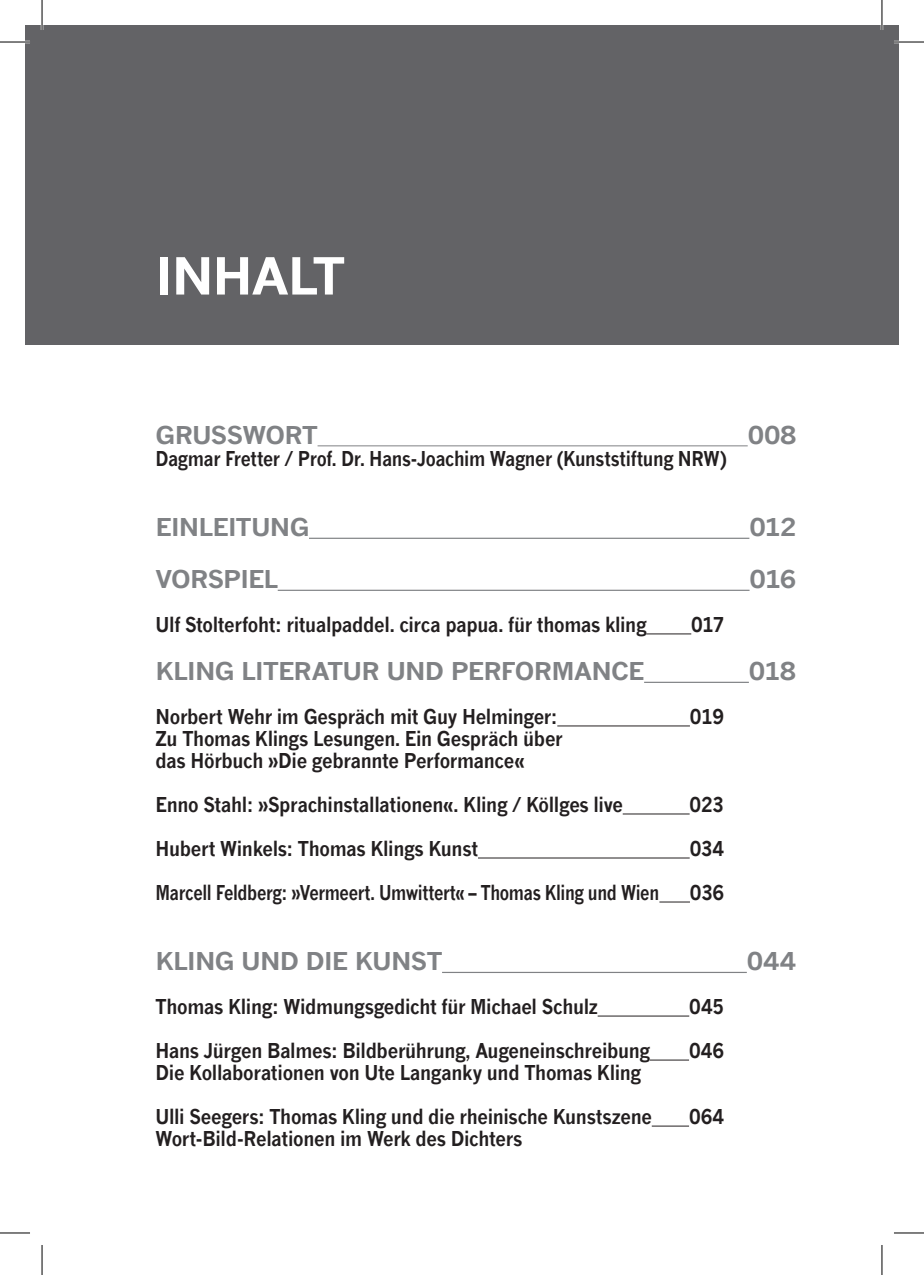
<style>
.page{position:relative;width:924px;height:1275px;background:#fff}
.page>*{position:absolute;margin:0;border:0;box-sizing:border-box;transform-origin:0 0}
.Titel{font:700 50px "News Gothic";letter-spacing:-.04em;color:#fff;scale:1.08 1}
.Titel-2{font:700 24px "News Gothic";letter-spacing:-.03em;color:#808285;scale:1.08 1}
.fliesstext{font:700 24px "News Gothic";letter-spacing:-.03em;color:#808285;scale:1.08 1}
.subtitel{font:700 24px "News Gothic";letter-spacing:-.025em;color:#808285;scale:1.08 1}
.subtitel-2{font:700 20px/22px "News Gothic";letter-spacing:-.015em;color:#231f20;scale:.92 1}
.subtitel-3{font:700 20px "News Gothic";letter-spacing:-.015em;color:#231f20;scale:.88 1}
.subtitel-4{font:700 20px "News Gothic";letter-spacing:-.015em;color:#231f20;scale:.82 1}
.fliesstext-2{font:700 20px "News Gothic";letter-spacing:-.015em;color:#231f20;scale:.92 1}
</style>
<div class="page">
<hr style="left:317px;top:445px;width:430px;height:1px;background:#808285">
<hr style="left:309px;top:538px;width:440px;height:1px;background:#808285">
<hr style="left:277px;top:590px;width:472px;height:1px;background:#808285">
<hr style="left:646px;top:633px;width:45px;height:1px;background:#231f20">
<hr style="left:643px;top:682px;width:105px;height:1px;background:#808285">
<hr style="left:557px;top:725px;width:132px;height:1px;background:#231f20">
<hr style="left:622px;top:813px;width:67px;height:1px;background:#231f20">
<hr style="left:478px;top:857px;width:211px;height:1px;background:#231f20">
<hr style="left:659px;top:901px;width:30px;height:1px;background:#231f20">
<hr style="left:442px;top:972px;width:304px;height:1px;background:#808285">
<hr style="left:597px;top:1015px;width:92px;height:1px;background:#231f20">
<hr style="left:649px;top:1059px;width:39px;height:1px;background:#231f20">
<hr style="left:651px;top:1125px;width:37px;height:1px;background:#231f20">
<div style="left:25px;top:25px;width:873px;height:320px;background:#636366"></div>
<hr style="left:0;top:41px;width:30px;height:2px;background:#fff">
<hr style="left:893px;top:41px;width:30px;height:2px;background:#fff">
<hr style="left:41px;top:0;width:2px;height:30px;background:#fff">
<hr style="left:880px;top:0;width:2px;height:30px;background:#fff">
<hr style="left:0;top:42px;width:30px;height:1px;background:#000">
<hr style="left:893px;top:42px;width:30px;height:1px;background:#000">
<hr style="left:0;top:1232px;width:30px;height:1px;background:#000">
<hr style="left:893px;top:1232px;width:30px;height:1px;background:#000">
<hr style="left:42px;top:0;width:1px;height:30px;background:#000">
<hr style="left:42px;top:1245px;width:1px;height:30px;background:#000">
<hr style="left:881px;top:0;width:1px;height:30px;background:#000">
<hr style="left:881px;top:1245px;width:1px;height:30px;background:#000">
<p class="Titel" style="left:155px;top:244px;width:177px">INHALT</p>
<p class="subtitel" style="left:155px;top:420px;width:152px">GRUSSWORT</p>
<p class="subtitel" style="left:747px;top:420px;width:47px">008</p>
<p class="subtitel-3" style="left:155px;top:446px;width:650px">Dagmar Fretter / Prof. Dr. Hans-Joachim Wagner (Kunststiftung NRW)</p>
<p class="Titel-2" style="left:155px;top:512px;width:144px">EINLEITUNG</p>
<p class="Titel-2" style="left:749px;top:512px;width:45px">012</p>
<p class="Titel-2" style="left:155px;top:564px;width:115px">VORSPIEL</p>
<p class="Titel-2" style="left:749px;top:564px;width:45px">016</p>
<p class="subtitel-2" style="left:155px;top:613px;width:535px">Ulf Stolterfoht: ritualpaddel. circa papua. für thomas kling</p>
<p class="subtitel-2" style="left:691px;top:613px;width:38px">017</p>
<p class="fliesstext" style="left:155px;top:656px;width:454px">KLING LITERATUR UND PERFORMANCE</p>
<p class="fliesstext" style="left:748px;top:656px;width:45px">018</p>
<p class="fliesstext-2" style="left:155px;top:704px;width:438px">Norbert Wehr im Gespräch mit Guy Helminger:</p>
<p class="fliesstext-2" style="left:689px;top:704px;width:39px">019</p>
<p class="subtitel-2" style="left:155px;top:727px;width:444px">Zu Thomas Klings Lesungen. Ein Gespräch über das Hörbuch »Die gebrannte Performance«</p>
<p class="subtitel-2" style="left:155px;top:793px;width:509px">Enno Stahl: »Sprachinstallationen«. Kling / Köllges live</p>
<p class="subtitel-2" style="left:689px;top:793px;width:39px">023</p>
<p class="subtitel-2" style="left:155px;top:837px;width:352px">Hubert Winkels: Thomas Klings Kunst</p>
<p class="subtitel-2" style="left:689px;top:837px;width:39px">034</p>
<p class="subtitel-4" style="left:155px;top:880px;width:615px">Marcell Feldberg: »Vermeert. Umwittert« – Thomas Kling und Wien</p>
<p class="subtitel-2" style="left:689px;top:881px;width:39px">036</p>
<p class="Titel-2" style="left:155px;top:946px;width:267px">KLING UND DIE KUNST</p>
<p class="Titel-2" style="left:746px;top:946px;width:47px">044</p>
<p class="subtitel-2" style="left:155px;top:995px;width:482px">Thomas Kling: Widmungsgedicht für Michael Schulz</p>
<p class="subtitel-2" style="left:689px;top:995px;width:39px">045</p>
<p class="subtitel-2" style="left:155px;top:1039px;width:539px">Hans Jürgen Balmes: Bildberührung, Augeneinschreibung</p>
<p class="subtitel-2" style="left:688px;top:1039px;width:40px">046</p>
<p class="subtitel-2" style="left:155px;top:1061px;width:529px">Die Kollaborationen von Ute Langanky und Thomas Kling</p>
<p class="subtitel-2" style="left:155px;top:1105px;width:541px">Ulli Seegers: Thomas Kling und die rheinische Kunstszene</p>
<p class="subtitel-2" style="left:688px;top:1105px;width:40px">064</p>
<p class="subtitel-2" style="left:155px;top:1127px;width:400px">Wort-Bild-Relationen im Werk des Dichters</p>
</div>
